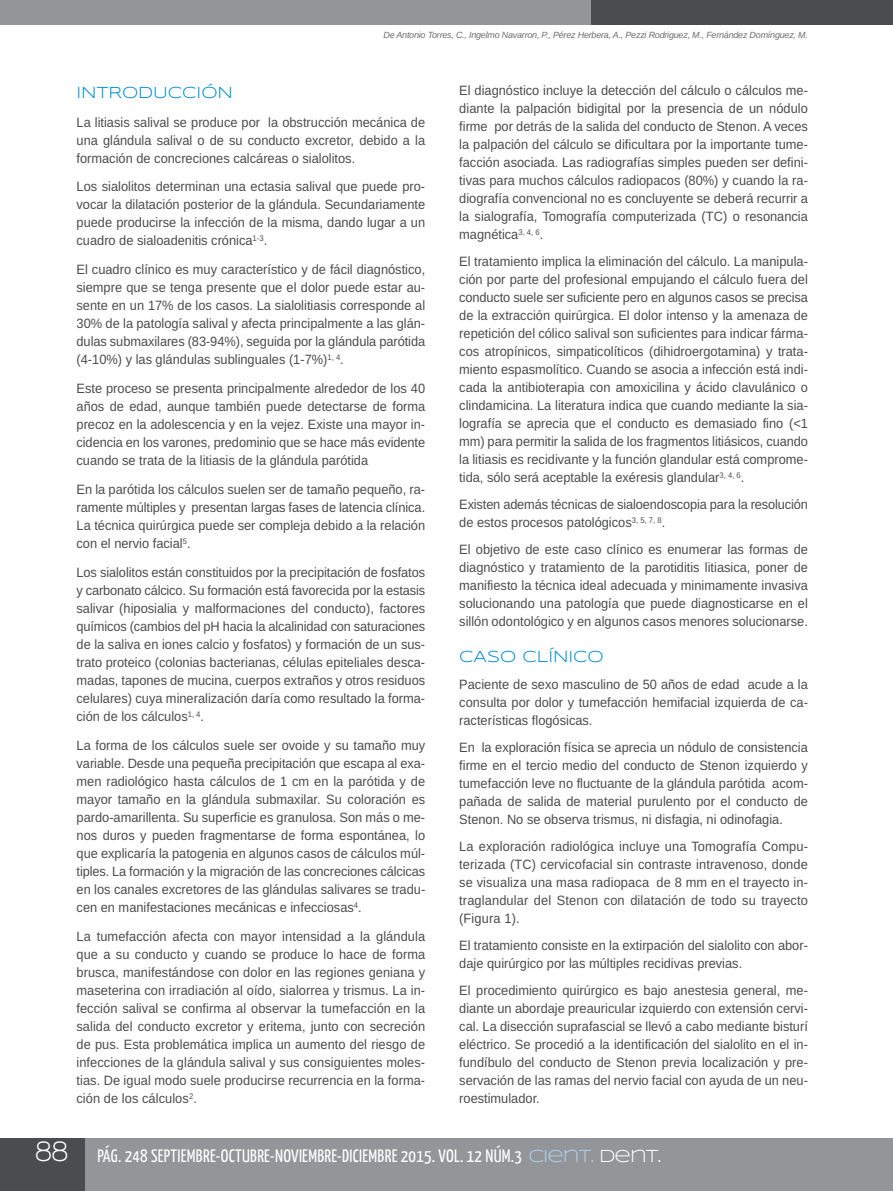
<style>
.page{position:relative;width:893px;height:1191px;background:#fff}
.page>*{position:absolute;margin:0;border:0;box-sizing:border-box;transform-origin:0 0}
.t1{font:18px "Yanone Kaffeesatz";letter-spacing:.015em;color:#fff}
.t2{font:16.5px "Syncopate";color:#008dce}
.t3{font:13.5px/18px "Arimo";color:#4b4c4d;text-align:justify;scale:.95 1}
.t4{font:italic 9px "Arimo";letter-spacing:-.025em;color:#6c6d70}
.s1{font-family:"Walkway";font-weight:700;font-size:30px}
.s2{font-family:"Syncopate";color:#add2ed}
.s3{font-family:"Syncopate"}
</style>
<div class="page">
<div style="left:0;top:1138px;width:893px;height:53px;background:#939598"></div>
<div style="left:0;top:0;width:599px;height:25px;background:#939598"></div>
<div style="left:591px;top:0;width:302px;height:25px;background:#4b4c4d"></div>
<div style="left:0;top:1138px;width:85px;height:53px;background:#4b4c4d"></div>
<p class="t4" style="left:383px;top:30px;width:426px">De antonio torres, c., Ingelmo navarron, p., pérez herbera, a., pezzi rodriguez, m., Fernández Domínguez, m.</p>
<p class="t2" style="left:77px;top:82px;width:158px">INTRODUCCIÓN</p>
<p class="t3" style="left:77px;top:113px;width:369px">La litiasis salival se produce por la obstrucción mecánica de una glándula salival o de su conducto excretor, debido a la formación de concreciones calcáreas o sialolitos.</p>
<p class="t3" style="left:77px;top:178px;width:369px">Los sialolitos determinan una ectasia salival que puede pro&shy;vocar la dilatación posterior de la glándula. Secundariamente puede producirse la infección de la misma, dando lugar a un cuadro de sialoadenitis crónica<sup>1-3</sup>.</p>
<p class="t3" style="left:77px;top:261px;width:369px">El cuadro clínico es muy característico y de fácil diagnóstico, siempre que se tenga presente que el dolor puede estar au&shy;sente en un 17% de los casos. La sialolitiasis corresponde al 30% de la patología salival y afecta principalmente a las glán&shy;dulas submaxilares (83-94%), seguida por la glándula parótida (4-10%) y las glándulas sublinguales (1-7%)<sup>1,</sup> <sup>4</sup>.</p>
<p class="t3" style="left:77px;top:379px;width:369px">Este proceso se presenta principalmente alrededor de los 40 años de edad, aunque también puede detectarse de forma precoz en la adolescencia y en la vejez. Existe una mayor in&shy;cidencia en los varones, predominio que se hace más evidente cuando se trata de la litiasis de la glándula parótida</p>
<p class="t3" style="left:77px;top:480px;width:369px">En la parótida los cálculos suelen ser de tamaño pequeño, ra&shy;ramente múltiples y presentan largas fases de latencia clínica.<br>La técnica quirúrgica puede ser compleja debido a la relación con el nervio facial<sup>5</sup>.</p>
<p class="t3" style="left:77px;top:563px;width:369px">Los sialolitos están constituidos por la precipitación de fosfatos y carbonato cálcico. Su formación está favorecida por la estasis salivar (hiposialia y malformaciones del conducto), factores químicos (cambios del ph hacia la alcalinidad con saturaciones de la saliva en iones calcio y fosfatos) y formación de un sus&shy;trato proteico (colonias bacterianas, células epiteliales desca&shy;madas, tapones de mucina, cuerpos extraños y otros residuos celulares) cuya mineralización daría como resultado la forma&shy;ción de los cálculos<sup>1,</sup> <sup>4</sup>.</p>
<p class="t3" style="left:77px;top:736px;width:369px">La forma de los cálculos suele ser ovoide y su tamaño muy variable. Desde una pequeña precipitación que escapa al exa&shy;men radiológico hasta cálculos de 1 cm en la parótida y de mayor tamaño en la glándula submaxilar. Su coloración es pardo-amarillenta. Su superficie es granulosa. Son más o me&shy;nos duros y pueden fragmentarse de forma espontánea, lo que explicaría la patogenia en algunos casos de cálculos múl&shy;tiples. La formación y la migración de las concreciones cálcicas en los canales excretores de las glándulas salivares se tradu&shy;cen en manifestaciones mecánicas e infecciosas<sup>4</sup>.</p>
<p class="t3" style="left:76px;top:927px;width:369px">La tumefacción afecta con mayor intensidad a la glándula que a su conducto y cuando se produce lo hace de forma brusca, manifestándose con dolor en las regiones geniana y maseterina con irradiación al oído, sialorrea y trismus. La in&shy;fección salival se confirma al observar la tumefacción en la salida del conducto excretor y eritema, junto con secreción de pus. Esta problemática implica un aumento del riesgo de infecciones de la glándula salival y sus consiguientes moles&shy;tias. De igual modo suele producirse recurrencia en la forma&shy;ción de los cálculos<sup>2</sup>.</p>
<p class="t3" style="left:459px;top:81px;width:369px">El diagnóstico incluye la detección del cálculo o cálculos me&shy;diante la palpación bidigital por la presencia de un nódulo firme por detrás de la salida del conducto de Stenon. A veces la palpación del cálculo se dificultara por la importante tume&shy;facción asociada. Las radiografías simples pueden ser defini&shy;tivas para muchos cálculos radiopacos (80%) y cuando la ra&shy;diografía convencional no es concluyente se deberá recurrir a la sialografía, Tomografía computerizada (TC) o resonancia magnética<sup>3,</sup> <sup>4,</sup> <sup>6</sup>.</p>
<p class="t3" style="left:459px;top:252px;width:369px">El tratamiento implica la eliminación del cálculo. La manipula&shy;ción por parte del profesional empujando el cálculo fuera del conducto suele ser suficiente pero en algunos casos se precisa de la extracción quirúrgica. El dolor intenso y la amenaza de repetición del cólico salival son suficientes para indicar fárma&shy;cos atropínicos, simpaticolíticos (dihidroergotamina) y trata&shy;miento espasmolítico. Cuando se asocia a infección está indi&shy;cada la antibioterapia con amoxicilina y ácido clavulánico o clindamicina. La literatura indica que cuando mediante la sia&shy;lografía se aprecia que el conducto es demasiado fino (&lt;1 mm) para permitir la salida de los fragmentos litiásicos, cuando la litiasis es recidivante y la función glandular está comprome&shy;tida, sólo será aceptable la exéresis glandular<sup>3,</sup> <sup>4,</sup> <sup>6</sup>.</p>
<p class="t3" style="left:459px;top:495px;width:369px">Existen además técnicas de sialoendoscopia para la resolución de estos procesos patológicos<sup>3,</sup> <sup>5,</sup> <sup>7,</sup> <sup>8</sup>.</p>
<p class="t3" style="left:459px;top:540px;width:369px">El objetivo de este caso clínico es enumerar las formas de diagnóstico y tratamiento de la parotiditis litiasica, poner de manifiesto la técnica ideal adecuada y minimamente invasiva solucionando una patología que puede diagnosticarse en el sillón odontológico y en algunos casos menores solucionarse.</p>
<p class="t2" style="left:459px;top:646px;width:146px">CASO CLÍNICO</p>
<p class="t3" style="left:459px;top:675px;width:369px">Paciente de sexo masculino de 50 años de edad acude a la consulta por dolor y tumefacción hemifacial izquierda de ca&shy;racterísticas flogósicas.</p>
<p class="t3" style="left:459px;top:738px;width:369px">En la exploración física se aprecia un nódulo de consistencia firme en el tercio medio del conducto de Stenon izquierdo y tumefacción leve no fluctuante de la glándula parótida acom&shy;pañada de salida de material purulento por el conducto de Stenon. No se observa trismus, ni disfagia, ni odinofagia.</p>
<p class="t3" style="left:459px;top:837px;width:369px">La exploración radiológica incluye una Tomografía Compu&shy;terizada (TC) cervicofacial sin contraste intravenoso, donde se visualiza una masa radiopaca de 8 mm en el trayecto in&shy;traglandular del Stenon con dilatación de todo su trayecto (Figura 1).</p>
<p class="t3" style="left:459px;top:936px;width:369px">El tratamiento consiste en la extirpación del sialolito con abor&shy;daje quirúrgico por las múltiples recidivas previas.</p>
<p class="t3" style="left:459px;top:981px;width:369px">El procedimiento quirúrgico es bajo anestesia general, me&shy;diante un abordaje preauricular izquierdo con extensión cervi&shy;cal. La disección suprafascial se llevó a cabo mediante bisturí eléctrico. Se procedió a la identificación del sialolito en el in&shy;fundíbulo del conducto de Stenon previa localización y pre&shy;servación de las ramas del nervio facial con ayuda de un neu&shy;roestimulador.</p>
<h1 class="t1" style="left:36px;top:1144px;width:627px"><span class="s1">88</span> PÁG. 248 SEPTIEMBRE-OCTUBRE-NOVIEMBRE-DICIEMBRE 2015. VOL. 12 NÚM.3 <span class="s2">CIENT.</span> <span class="s3">DENT.</span></h1>
</div>
